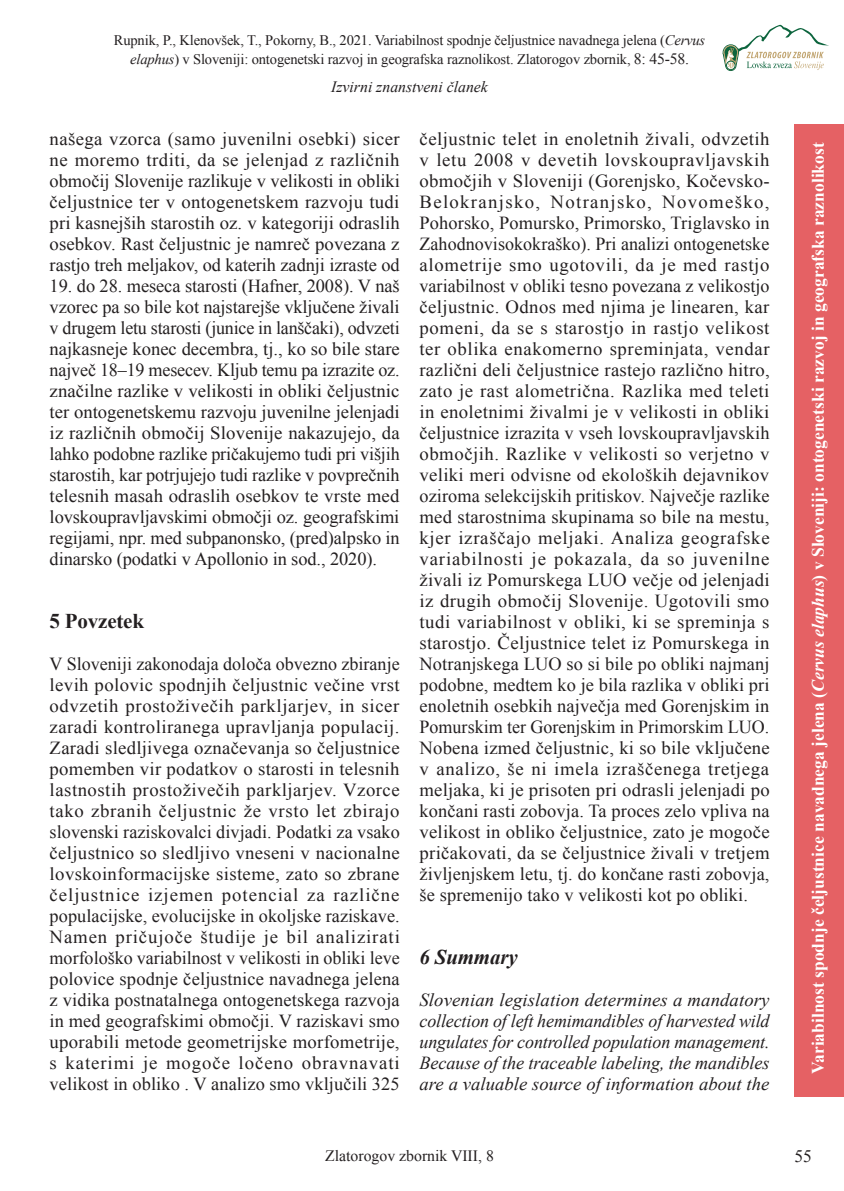
<style>
.page{position:relative;width:844px;height:1191px;background:#fff}
.page>*{position:absolute;margin:0;border:0;box-sizing:border-box;transform-origin:0 0}
.Navaden{font:700 21px "Times New Roman";letter-spacing:-.01em;color:#231f20}
.Navaden-2{font:italic 700 21px "Times New Roman";letter-spacing:-.01em;color:#231f20}
.Navaden-3{font:18.38px/21px "Times New Roman";letter-spacing:.005em;color:#231f20;text-align:justify}
.Navaden-4{font:italic 18.38px/21px "Times New Roman";color:#231f20;text-align:justify}
.t1{font:700 17.5px "Times New Roman";color:#fff}
.t2{font:17.5px "Times New Roman";color:#231f20}
.t3{font:15.75px "Times New Roman";color:#231f20}
.t4{font:italic 15.75px "Times New Roman";color:#231f20}
.t5{font:14.53px/18.9px "Times New Roman";letter-spacing:-.01em;color:#231f20;text-align:center}
.s1{font-style:italic}
.s2{font-size:15.75px}
</style>
<div class="page">
<svg style="left:722px;top:25px;width:106px;height:46px"></svg>
<div style="left:794px;top:124px;width:49px;height:972px;background:#e56164"></div>
<p class="t5" style="left:114px;top:30px;width:592px">Rupnik, P., Klenovšek, T., Pokorny, B., 2021. Variabilnost spodnje čeljustnice navadnega jelena (<span class="s1">Cervus elaphus</span>) v Sloveniji: ontogenetski razvoj in geografska raznolikost. Zlatorogov zbornik, <span class="s2">8: 45-58.</span></p>
<p class="t4" style="left:331px;top:76px;width:158px">Izvirni znanstveni članek</p>
<p class="Navaden-3" style="left:50px;top:128px;width:351px">našega vzorca (samo juvenilni osebki) sicer ne moremo trditi, da se jelenjad z različnih območij Slovenije razlikuje v velikosti in obliki čeljustnice ter v ontogenetskem razvoju tudi pri kasnejših starostih oz. v kategoriji odraslih osebkov. Rast čeljustnic je namreč povezana z rastjo treh meljakov, od katerih zadnji izraste od</p>
<p class="Navaden-3" style="left:50px;top:275px;width:351px">19. do 28. meseca starosti (Hafner, 2008). V naš vzorec pa so bile kot najstarejše vključene živali v drugem letu starosti (junice in lanščaki), odvzeti najkasneje konec decembra, tj., ko so bile stare največ 18–19 mesecev. Kljub temu pa izrazite oz. značilne razlike v velikosti in obliki čeljustnic ter ontogenetskemu razvoju juvenilne jelenjadi iz različnih območij Slovenije nakazujejo, da lahko podobne razlike pričakujemo tudi pri višjih starostih, kar potrjujejo tudi razlike v povprečnih telesnih masah odraslih osebkov te vrste med lovskoupravljavskimi območji oz. geografskimi regijami, npr. med subpanonsko, (pred)alpsko in dinarsko (podatki v Apollonio in sod., 2020).</p>
<p class="Navaden" style="left:50px;top:606px;width:96px">5 Povzetek</p>
<p class="Navaden-3" style="left:50px;top:653px;width:351px">V Sloveniji zakonodaja določa obvezno zbiranje levih polovic spodnjih čeljustnic večine vrst odvzetih prostoživečih parkljarjev, in sicer zaradi kontroliranega upravljanja populacij.<br>Zaradi sledljivega označevanja so čeljustnice pomemben vir podatkov o starosti in telesnih lastnostih prostoživečih parkljarjev. Vzorce tako zbranih čeljustnic že vrsto let zbirajo slovenski raziskovalci divjadi. Podatki za vsako čeljustnico so sledljivo vneseni v nacionalne lovskoinformacijske sisteme, zato so zbrane čeljustnice izjemen potencial za različne populacijske, evolucijske in okoljske raziskave.<br>Namen pričujoče študije je bil analizirati morfološko variabilnost v velikosti in obliki leve polovice spodnje čeljustnice navadnega jelena z vidika postnatalnega ontogenetskega razvoja in med geografskimi območji. V raziskavi smo uporabili metode geometrijske morfometrije, s katerimi je mogoče ločeno obravnavati velikost in obliko . V analizo smo vključili 325</p>
<p class="Navaden-3" style="left:419px;top:128px;width:351px">čeljustnic telet in enoletnih živali, odvzetih v letu 2008 v devetih lovskoupravljavskih območjih v Sloveniji (Gorenjsko, Kočevsko-Belokranjsko, Notranjsko, Novomeško, Pohorsko, Pomursko, Primorsko, Triglavsko in Zahodnovisokokraško). Pri analizi ontogenetske alometrije smo ugotovili, da je med rastjo variabilnost v obliki tesno povezana z velikostjo čeljustnic. Odnos med njima je linearen, kar pomeni, da se s starostjo in rastjo velikost ter oblika enakomerno spreminjata, vendar različni deli čeljustnice rastejo različno hitro, zato je rast alometrična. Razlika med teleti in enoletnimi živalmi je v velikosti in obliki čeljustnice izrazita v vseh lovskoupravljavskih območjih. Razlike v velikosti so verjetno v veliki meri odvisne od ekoloških dejavnikov oziroma selekcijskih pritiskov. Največje razlike med starostnima skupinama so bile na mestu, kjer izraščajo meljaki. Analiza geografske variabilnosti je pokazala, da so juvenilne živali iz Pomurskega LUO večje od jelenjadi iz drugih območij Slovenije. Ugotovili smo tudi variabilnost v obliki, ki se spreminja s starostjo. Čeljustnice telet iz Pomurskega in Notranjskega LUO so si bile po obliki najmanj podobne, medtem ko je bila razlika v obliki pri enoletnih osebkih največja med Gorenjskim in Pomurskim ter Gorenjskim in Primorskim LUO.<br>Nobena izmed čeljustnic, ki so bile vključene v analizo, še ni imela izraščenega tretjega meljaka, ki je prisoten pri odrasli jelenjadi po končani rasti zobovja. Ta proces zelo vpliva na velikost in obliko čeljustnice, zato je mogoče pričakovati, da se čeljustnice živali v tretjem življenjskem letu, tj. do končane rasti zobovja, še spremenijo tako v velikosti kot po obliki.</p>
<p class="Navaden-2" style="left:419px;top:942px;width:100px">6 Summary</p>
<p class="Navaden-4" style="left:419px;top:989px;width:351px">Slovenian legislation determines a mandatory collection of left hemimandibles of harvested wild ungulates for controlled population management.<br>Because of the traceable labeling, the mandibles are a valuable source of information about the</p>
<p class="t3" style="left:325px;top:1145px;width:170px">Zlatorogov zbornik VIII, 8</p>
<p class="t1" style="left:805px;top:1074px;width:933px;rotate:-90deg">Variabilnost spodnje čeljustnice navadnega jelena (<span class="s1">Cervus elaphus</span>) v Sloveniji: ontogenetski razvoj in geografska raznolikost</p>
<p class="t2" style="left:794px;top:1144px;width:19px">55</p>
</div>
